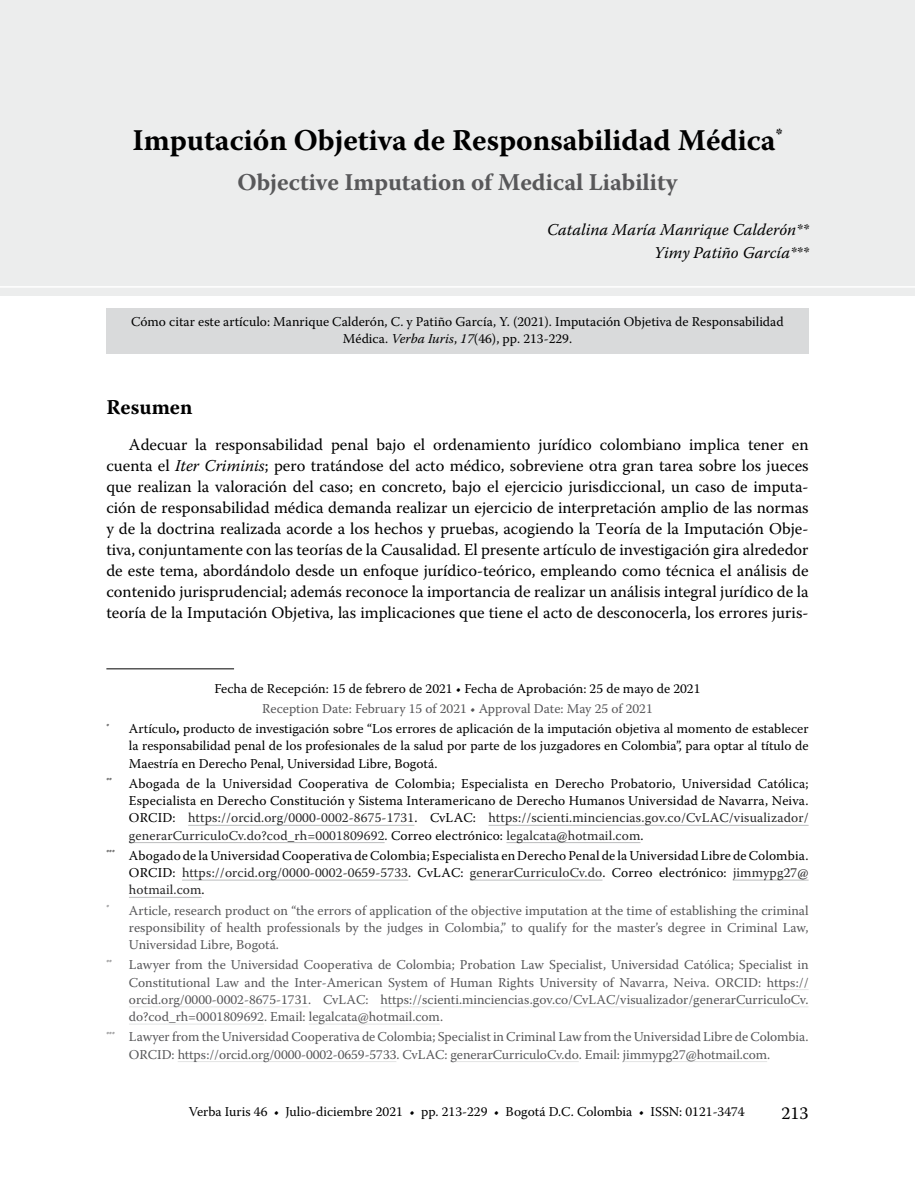
<style>
.page{position:relative;width:915px;height:1191px;background:#fff}
.page>*{position:absolute;margin:0;border:0;box-sizing:border-box;transform-origin:0 0}
._01-1titulo{font:700 30px "Warnock Pro";color:#000}
._01-2titulo_ingles{font:700 24px "Warnock Pro";color:#58585a}
._2-1nivel_1{font:700 21px "Warnock Pro";letter-spacing:.005em;color:#000}
.t1{font:18px "Warnock Pro";color:#000}
._3-1texto{font:16.5px/21px "Warnock Pro";color:#000;text-align:justify}
._1-3autor_es{font:italic 16.5px "Warnock Pro";color:#000}
._5-2nota_extendida_2{font:13.5px/17.2px "Warnock Pro";letter-spacing:.005em;color:#000;text-align:justify}
._5-4nota_ingles{font:13.5px/17.2px "Warnock Pro";letter-spacing:-.005em;color:#58585a;text-align:justify}
._1-4como_citar{font:13.5px/16.5px "Warnock Pro";color:#000;text-align:center}
._5-1nota_extendida{font:13.5px "Warnock Pro";color:#000}
.s1{font-style:italic}
.s2{font-weight:700}
.s3{color:#282829}
</style>
<div class="page">
<div style="left:0;top:0;width:914px;height:295px;background:#eceded"></div>
<hr style="left:0;top:286px;width:914px;height:2px;background:#fff">
<div style="left:106px;top:308px;width:702px;height:46px;background:#d9dadb"></div>
<hr style="left:106px;top:668px;width:128px;height:1px;background:#000">
<hr style="left:188px;top:825px;width:226px;height:1px;background:#bbbdbe">
<hr style="left:488px;top:825px;width:320px;height:1px;background:#bbbdbe">
<hr style="left:129px;top:842px;width:255px;height:1px;background:#bbbdbe">
<hr style="left:506px;top:842px;width:134px;height:1px;background:#bbbdbe">
<hr style="left:182px;top:880px;width:226px;height:1px;background:#bbbdbe">
<hr style="left:470px;top:880px;width:132px;height:1px;background:#bbbdbe">
<hr style="left:732px;top:880px;width:76px;height:1px;background:#bbbdbe">
<hr style="left:129px;top:897px;width:72px;height:1px;background:#bbbdbe">
<hr style="left:766px;top:989px;width:42px;height:1px;background:#e3e4e4">
<hr style="left:129px;top:1006px;width:179px;height:1px;background:#e3e4e4">
<hr style="left:380px;top:1006px;width:428px;height:1px;background:#e3e4e4">
<hr style="left:129px;top:1023px;width:135px;height:1px;background:#e3e4e4">
<hr style="left:309px;top:1023px;width:131px;height:1px;background:#e3e4e4">
<hr style="left:178px;top:1061px;width:218px;height:1px;background:#e3e4e4">
<hr style="left:450px;top:1061px;width:128px;height:1px;background:#e3e4e4">
<hr style="left:622px;top:1061px;width:144px;height:1px;background:#e3e4e4">
<p class="_01-1titulo" style="left:132px;top:122px;width:651px">Imputación Objetiva de Responsabilidad Médica<sup>*</sup></p>
<p class="_01-2titulo_ingles" style="left:237px;top:167px;width:441px">Objective Imputation of Medical Liability</p>
<p class="_1-3autor_es" style="left:547px;top:219px;width:263px">Catalina María Manrique Calderón**</p>
<p class="_1-3autor_es" style="left:654px;top:243px;width:156px">Yimy Patiño García***</p>
<p class="_1-4como_citar" style="left:131px;top:313px;width:653px">Cómo citar este artículo: Manrique Calderón, C. y Patiño García, Y. (2021). Imputación Objetiva de Responsabilidad<br>Médica. <span class="s1">Verba Iuris</span>, <span class="s1">17</span>(46), pp. 213-229.</p>
<p class="_2-1nivel_1" style="left:106px;top:395px;width:88px">Resumen</p>
<p class="_3-1texto" style="left:106px;top:434px;width:703px;text-indent:23px">Adecuar la responsabilidad penal bajo el ordenamiento jurídico colombiano implica tener en cuenta el <span class="s1">Iter Criminis</span>; pero tratándose del acto médico, sobreviene otra gran tarea sobre los jueces que realizan la valoración del caso; en concreto, bajo el ejercicio jurisdiccional, un caso de imputa&shy;ción de responsabilidad médica demanda realizar un ejercicio de interpretación amplio de las normas y de la doctrina realizada acorde a los hechos y pruebas, acogiendo la Teoría de la Imputación Obje&shy;tiva, conjuntamente con las teorías de la Causalidad. El presente artículo de investigación gira alrededor de este tema, abordándolo desde un enfoque jurídico-teórico, empleando como técnica el análisis de contenido jurisprudencial; además reconoce la importancia de realizar un análisis integral jurídico de la teoría de la Imputación Objetiva, las implicaciones que tiene el acto de desconocerla, los errores juris-</p>
<p class="_5-1nota_extendida" style="left:214px;top:680px;width:487px">Fecha de Recepción: 15 de febrero de 2021 • Fecha de Aprobación: 25 de mayo de 2021</p>
<p class="_5-4nota_ingles" style="left:262px;top:699px;width:392px">Reception Date: February 15 of 2021 • Approval Date: May 25 of 2021</p>
<p class="_5-2nota_extendida_2" style="left:129px;top:720px;width:681px;text-indent:-23px"><sup>*</sup> Artículo<span class="s2">,</span> producto de investigación sobre “Los errores de aplicación de la imputación objetiva al momento de establecer la responsabilidad penal de los profesionales de la salud por parte de los juzgadores en Colombia”, para optar al título de Maestría en Derecho Penal, Universidad Libre, Bogotá.</p>
<p class="_5-2nota_extendida_2" style="left:129px;top:774px;width:681px;text-indent:-23px"><sup>**</sup> Abogada de la Universidad Cooperativa de Colombia; Especialista en Derecho Probatorio, Universidad Católica; Especialista en Derecho Constitución y Sistema Interamericano de Derecho Humanos Universidad de Navarra, Neiva.<br>ORCID: <span class="s3">https://orcid.org/0000-0002-8675-1731</span>. CvLAC: <span class="s3">https://scienti.minciencias.gov.co/CvLAC/visualizador/ generarCurriculoCv.do?cod_rh=0001809692</span>. Correo electrónico: <span class="s3">legalcata@hotmail.com</span>.</p>
<p class="_5-2nota_extendida_2" style="left:129px;top:846px;width:681px;text-indent:-23px"><sup>***</sup> Abogado de la Universidad Cooperativa de Colombia; Especialista en Derecho Penal de la Universidad Libre de Colombia.<br>ORCID: <span class="s3">https://orcid.org/0000-0002-0659-5733</span>. CvLAC: <span class="s3">generarCurriculoCv.do</span>. Correo electrónico: <span class="s3">jimmypg27@ hotmail.com</span>.</p>
<p class="_5-4nota_ingles" style="left:129px;top:901px;width:681px;text-indent:-23px"><sup>*</sup> Article, research product on “the errors of application of the objective imputation at the time of establishing the criminal responsibility of health professionals by the judges in Colombia,” to qualify for the master’s degree in Criminal Law, Universidad Libre, Bogotá.</p>
<p class="_5-4nota_ingles" style="left:129px;top:956px;width:681px;text-indent:-23px"><sup>**</sup> Lawyer from the Universidad Cooperativa de Colombia; Probation Law Specialist, Universidad Católica; Specialist in Constitutional Law and the Inter-American System of Human Rights University of Navarra, Neiva. ORCID: https:// orcid.org/0000-0002-8675-1731. CvLAC: https://scienti.minciencias.gov.co/CvLAC/visualizador/generarCurriculoCv. do?cod_rh=0001809692. Email: legalcata@hotmail.com.</p>
<p class="_5-4nota_ingles" style="left:129px;top:1028px;width:681px;text-indent:-23px"><sup>***</sup> Lawyer from the Universidad Cooperativa de Colombia; Specialist in Criminal Law from the Universidad Libre de Colombia.<br>ORCID: https://orcid.org/0000-0002-0659-5733. CvLAC: generarCurriculoCv.do. Email: jimmypg27@hotmail.com.</p>
<p class="_5-2nota_extendida_2" style="left:189px;top:1102px;width:557px">Verba Iuris 46 • Julio-diciembre 2021 • pp. 213-229 • Bogotá D.C. Colombia • ISSN: 0121-3474</p>
<h3 class="t1" style="left:781px;top:1102px;width:29px">213</h3>
</div>
